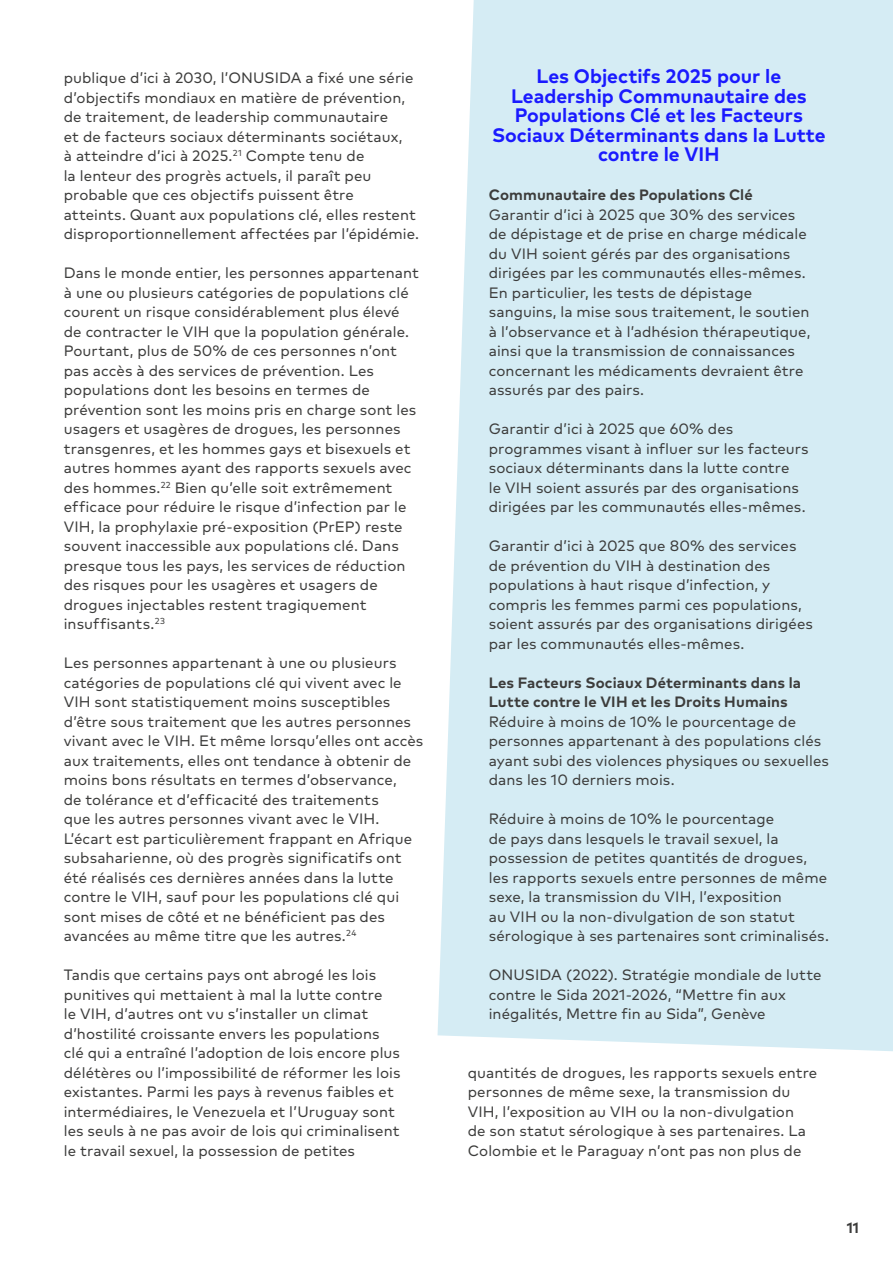
<style>
.page{position:relative;width:893px;height:1263px;background:#fff}
.page>*{position:absolute;margin:0;border:0;box-sizing:border-box;transform-origin:0 0}
.t1{font:700 19.5px/19.5px "FF Mark Pro AF";color:#1a1aff;text-align:center}
.t2{font:15px/19.5px "FF Mark Pro AF";letter-spacing:.005em;color:#3c3c3b}
.t3{font:700 15px/19.5px "FF Mark Pro AF";letter-spacing:.005em;color:#3c3c3b}
</style>
<div class="page">
<div style="left:438px;top:0;width:455px;height:1051px;background:#d5ecf4"></div>
<p class="t2" style="left:64px;top:67px;width:357px">publique d’ici à 2030, l’ONUSIDA a fixé une série d’objectifs mondiaux en matière de prévention, de traitement, de leadership communautaire<br>et de facteurs sociaux déterminants sociétaux,<br>à atteindre d’ici à 2025.<sup>21</sup> Compte tenu de<br>la lenteur des progrès actuels, il paraît peu probable que ces objectifs puissent être atteints. Quant aux populations clé, elles restent disproportionnellement affectées par l’épidémie.</p>
<p class="t2" style="left:64px;top:262px;width:357px">Dans le monde entier, les personnes appartenant à une ou plusieurs catégories de populations clé courent un risque considérablement plus élevé de contracter le VIH que la population générale.<br>Pourtant, plus de 50% de ces personnes n’ont pas accès à des services de prévention. Les populations dont les besoins en termes de prévention sont les moins pris en charge sont les usagers et usagères de drogues, les personnes transgenres, et les hommes gays et bisexuels et autres hommes ayant des rapports sexuels avec des hommes.<sup>22</sup> Bien qu’elle soit extrêmement efficace pour réduire le risque d’infection par le VIH, la prophylaxie pré-exposition (PrEP) reste souvent inaccessible aux populations clé. Dans presque tous les pays, les services de réduction des risques pour les usagères et usagers de drogues injectables restent tragiquement insuffisants.<sup>23</sup></p>
<p class="t2" style="left:64px;top:652px;width:361px">Les personnes appartenant à une ou plusieurs catégories de populations clé qui vivent avec le VIH sont statistiquement moins susceptibles d’être sous traitement que les autres personnes vivant avec le VIH. Et même lorsqu’elles ont accès aux traitements, elles ont tendance à obtenir de moins bons résultats en termes d’observance,<br>de tolérance et d’efficacité des traitements<br>que les autres personnes vivant avec le VIH.<br>L’écart est particulièrement frappant en Afrique subsaharienne, où des progrès significatifs ont été réalisés ces dernières années dans la lutte contre le VIH, sauf pour les populations clé qui sont mises de côté et ne bénéficient pas des avancées au même titre que les autres.<sup>24</sup></p>
<p class="t2" style="left:64px;top:964px;width:338px">Tandis que certains pays ont abrogé les lois punitives qui mettaient à mal la lutte contre<br>le VIH, d’autres ont vu s’installer un climat d’hostilité croissante envers les populations clé qui a entraîné l’adoption de lois encore plus délétères ou l’impossibilité de réformer les lois existantes. Parmi les pays à revenus faibles et intermédiaires, le Venezuela et l’Uruguay sont les seuls à ne pas avoir de lois qui criminalisent le travail sexuel, la possession de petites</p>
<h1 class="t1" style="left:492px;top:65px;width:335px">Les Objectifs 2025 pour le<br>Leadership Communautaire des<br>Populations Clé et les Facteurs<br>Sociaux Déterminants dans la Lutte contre le VIH</h1>
<p class="t3" style="left:489px;top:184px;width:265px">Communautaire des Populations Clé</p>
<p class="t2" style="left:489px;top:204px;width:323px">Garantir d’ici à 2025 que 30% des services de dépistage et de prise en charge médicale du VIH soient gérés par des organisations dirigées par les communautés elles-mêmes.<br>En particulier, les tests de dépistage sanguins, la mise sous traitement, le soutien à l’observance et à l’adhésion thérapeutique, ainsi que la transmission de connaissances concernant les médicaments devraient être assurés par des pairs.</p>
<p class="t2" style="left:489px;top:418px;width:321px">Garantir d’ici à 2025 que 60% des programmes visant à influer sur les facteurs sociaux déterminants dans la lutte contre<br>le VIH soient assurés par des organisations dirigées par les communautés elles-mêmes.</p>
<p class="t2" style="left:489px;top:535px;width:326px">Garantir d’ici à 2025 que 80% des services de prévention du VIH à destination des populations à haut risque d’infection, y compris les femmes parmi ces populations, soient assurés par des organisations dirigées par les communautés elles-mêmes.</p>
<p class="t3" style="left:489px;top:671px;width:314px">Les Facteurs Sociaux Déterminants dans la<br>Lutte contre le VIH et les Droits Humains</p>
<p class="t2" style="left:489px;top:711px;width:342px">Réduire à moins de 10% le pourcentage de personnes appartenant à des populations clés ayant subi des violences physiques ou sexuelles dans les 10 derniers mois.</p>
<p class="t2" style="left:489px;top:808px;width:342px">Réduire à moins de 10% le pourcentage<br>de pays dans lesquels le travail sexuel, la possession de petites quantités de drogues, les rapports sexuels entre personnes de même sexe, la transmission du VIH, l’exposition<br>au VIH ou la non-divulgation de son statut sérologique à ses partenaires sont criminalisés.</p>
<p class="t2" style="left:489px;top:964px;width:334px">ONUSIDA (2022). Stratégie mondiale de lutte contre le Sida 2021-2026, “Mettre fin aux inégalités, Mettre fin au Sida”, Genève</p>
<p class="t2" style="left:468px;top:1062px;width:351px">quantités de drogues, les rapports sexuels entre personnes de même sexe, la transmission du VIH, l’exposition au VIH ou la non-divulgation<br>de son statut sérologique à ses partenaires. La Colombie et le Paraguay n’ont pas non plus de</p>
<p class="t3" style="left:847px;top:1217px;width:14px">11</p>
</div>
